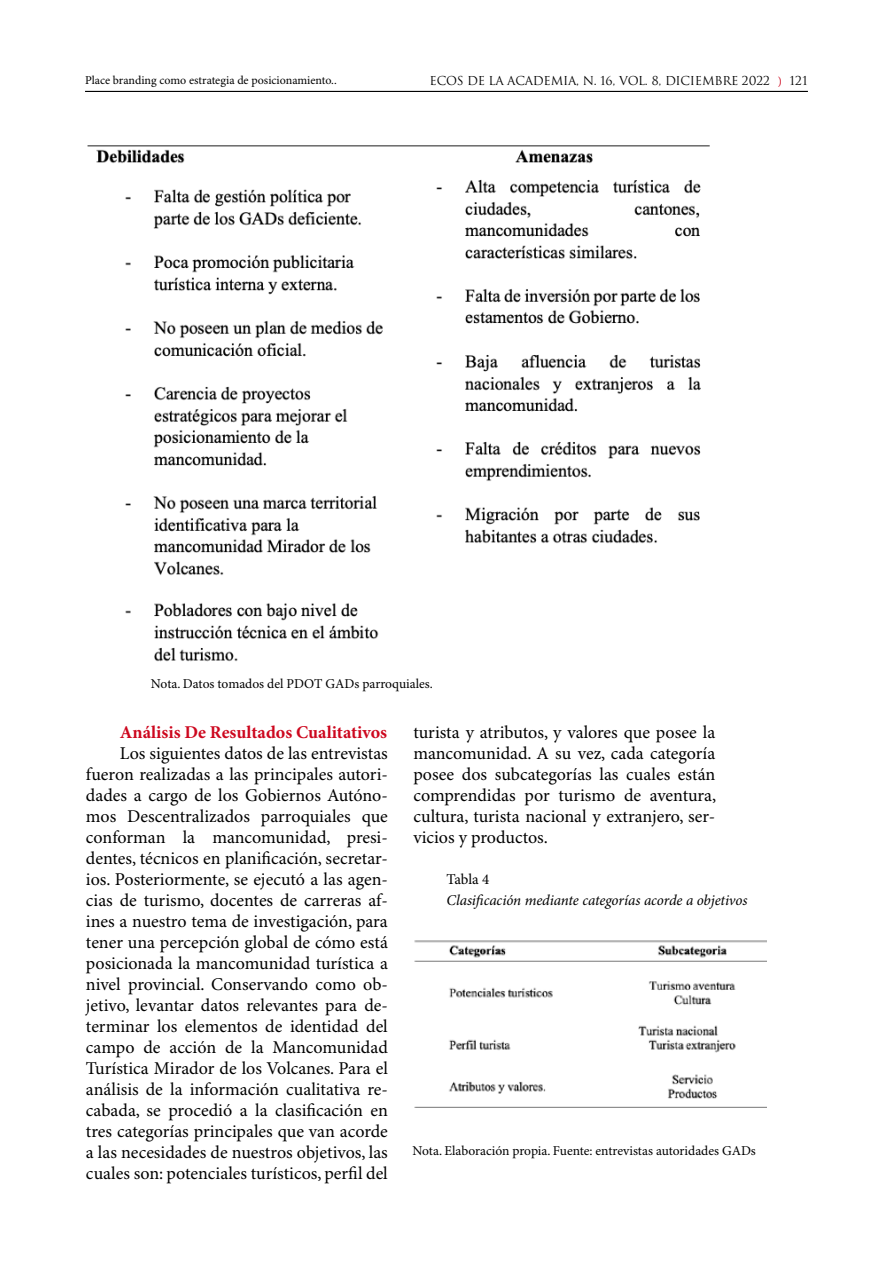
<style>
.page{position:relative;width:893px;height:1263px;background:#fff}
.page>*{position:absolute;margin:0;border:0;box-sizing:border-box;transform-origin:0 0}
.t1{font:18px/21px "Minion Pro";letter-spacing:-.01em;color:#000;text-align:justify}
.t2{font:700 18px "Minion Pro";color:#cd071e}
.t3{font:italic 15px "Minion Pro";letter-spacing:-.005em;color:#000}
.t4{font:15px "Minion Pro";color:#000}
.t5{font:13.5px "Minion Pro";color:#000}
.t6{font:12px "Minion Pro";color:#000}
.t7{font:12px "Trajan";letter-spacing:-.02em;color:#000}
.s1{font-family:"Minion Pro";color:#cd071e}
</style>
<div class="page">
<hr style="left:85px;top:91px;width:723px;height:1px;background:#000">
<img style="left:87px;top:145px;width:623px;height:517px">
<img style="left:414px;top:940px;width:353px;height:168px">
<p class="t6" style="left:85px;top:73px;width:253px">Place branding como estrategia de posicionamiento..</p>
<p class="t7" style="left:430px;top:73px;width:380px">ECOS DE LA ACADEMIA, N. 16, VOL. 8, DICIEMBRE 2022 <span class="s1">)</span> 121</p>
<p class="t5" style="left:151px;top:676px;width:284px">Nota. Datos tomados del PDOT GADs parroquiales.</p>
<p class="t2" style="left:120px;top:722px;width:269px">Análisis De Resultados Cualitativos</p>
<p class="t1" style="left:86px;top:744px;width:303px;text-indent:34px">Los siguientes datos de las entrevistas fueron realizadas a las principales autori&shy;dades a cargo de los Gobiernos Autóno&shy;mos Descentralizados parroquiales que conforman la mancomunidad, presi&shy;dentes, técnicos en planificación, secretar&shy;ios. Posteriormente, se ejecutó a las agen&shy;cias de turismo, docentes de carreras af&shy;ines a nuestro tema de investigación, para tener una percepción global de cómo está posicionada la mancomunidad turística a nivel provincial. Conservando como ob&shy;jetivo, levantar datos relevantes para de&shy;terminar los elementos de identidad del campo de acción de la Mancomunidad Turística Mirador de los Volcanes. Para el análisis de la información cualitativa re&shy;cabada, se procedió a la clasificación en tres categorías principales que van acorde a las necesidades de nuestros objetivos, las cuales son: potenciales turísticos, perfil del</p>
<p class="t1" style="left:413px;top:723px;width:304px">turista y atributos, y valores que posee la mancomunidad. A su vez, cada categoría posee dos subcategorías las cuales están comprendidas por turismo de aventura, cultura, turista nacional y extranjero, ser&shy;vicios y productos.</p>
<p class="t4" style="left:446px;top:870px;width:44px">Tabla 4</p>
<p class="t3" style="left:446px;top:891px;width:303px">Clasificación mediante categorías acorde a objetivos</p>
<p class="t5" style="left:412px;top:1142px;width:345px">Nota. Elaboración propia. Fuente: entrevistas autoridades GADs</p>
</div>
